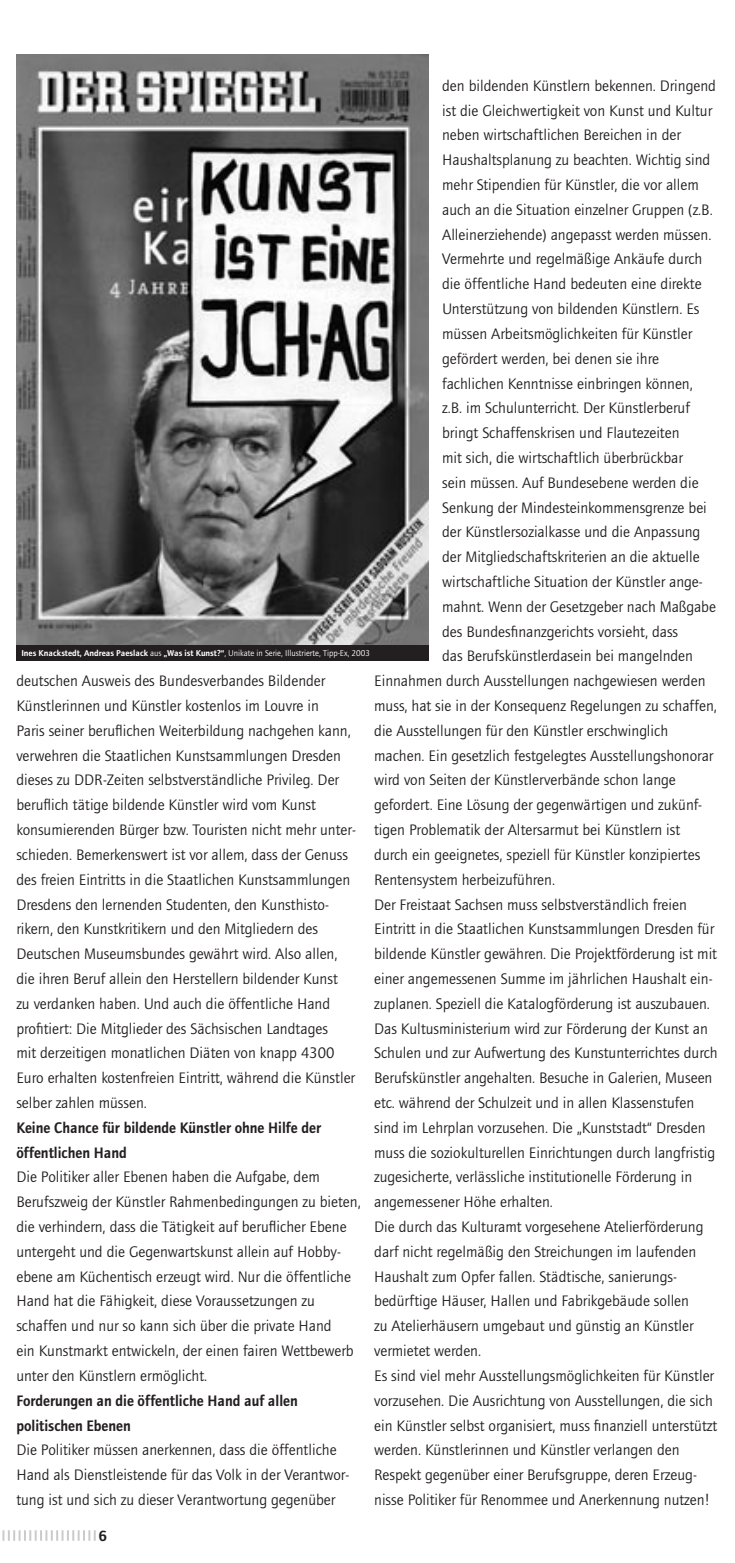
<style>
.page{position:relative;width:735px;height:1563px;background:#fff}
.page>*{position:absolute;margin:0;border:0;box-sizing:border-box;transform-origin:0 0}
.t1{font:15.75px/24.8px "Foundry Journal";color:#231f20}
.t2{font:600 15.75px/24.8px "Foundry Journal";color:#231f20;scale:.93 1}
.t3{font:600 15.22px "Foundry Journal";color:#231f20}
.t4{font:600 8.75px "Foundry Journal";color:#fff}
.s1{font-weight:400}
</style>
<div class="page">
<svg style="left:2px;top:1530px;width:94px;height:10px"></svg>
<img style="left:16px;top:55px;width:412px;height:590px">
<div style="left:16px;top:645px;width:412px;height:16px;background:#231f20"></div>
<p class="t1" style="left:442px;top:73px;width:275px">den bildenden Künstlern bekennen. Dringend</p>
<p class="t1" style="left:442px;top:98px;width:271px">ist die Gleichwertigkeit von Kunst und Kultur</p>
<p class="t1" style="left:442px;top:123px;width:240px">neben wirtschaftlichen Bereichen in der</p>
<p class="t1" style="left:442px;top:148px;width:269px">Haushaltsplanung zu beachten. Wichtig sind</p>
<p class="t1" style="left:442px;top:173px;width:258px">mehr Stipendien für Künstler, die vor allem</p>
<p class="t1" style="left:442px;top:197px;width:272px">auch an die Situation einzelner Gruppen (z.B.</p>
<p class="t1" style="left:442px;top:222px;width:270px">Alleinerziehende) angepasst werden müssen.</p>
<p class="t1" style="left:442px;top:247px;width:261px">Vermehrte und regelmäßige Ankäufe durch</p>
<p class="t1" style="left:442px;top:272px;width:261px">die öffentliche Hand bedeuten eine direkte</p>
<p class="t1" style="left:442px;top:297px;width:259px">Unterstützung von bildenden Künstlern. Es</p>
<p class="t1" style="left:442px;top:321px;width:251px">müssen Arbeitsmöglichkeiten für Künstler</p>
<p class="t1" style="left:442px;top:346px;width:218px">gefördert werden, bei denen sie ihre</p>
<p class="t1" style="left:442px;top:371px;width:252px">fachlichen Kenntnisse einbringen können,</p>
<p class="t1" style="left:442px;top:396px;width:249px">z.B. im Schulunterricht. Der Künstlerberuf</p>
<p class="t1" style="left:442px;top:421px;width:239px">bringt Schaffenskrisen und Flautezeiten</p>
<p class="t1" style="left:442px;top:445px;width:242px">mit sich, die wirtschaftlich überbrückbar</p>
<p class="t1" style="left:442px;top:470px;width:258px">sein müssen. Auf Bundesebene werden die</p>
<p class="t1" style="left:442px;top:495px;width:266px">Senkung der Mindesteinkommensgrenze bei</p>
<p class="t1" style="left:442px;top:520px;width:260px">der Künstlersozialkasse und die Anpassung</p>
<p class="t1" style="left:442px;top:545px;width:259px">der Mitgliedschaftskriterien an die aktuelle</p>
<p class="t1" style="left:442px;top:569px;width:262px">wirtschaftliche Situation der Künstler ange-</p>
<p class="t1" style="left:442px;top:594px;width:275px">mahnt. Wenn der Gesetzgeber nach Maßgabe</p>
<p class="t1" style="left:442px;top:619px;width:237px">des Bundesfinanzgerichts vorsieht, dass</p>
<p class="t1" style="left:442px;top:644px;width:252px">das Berufskünstlerdasein bei mangelnden</p>
<p class="t1" style="left:374px;top:669px;width:333px">Einnahmen durch Ausstellungen nachgewiesen werden</p>
<p class="t1" style="left:374px;top:693px;width:344px">muss, hat sie in der Konsequenz Regelungen zu schaffen,</p>
<p class="t1" style="left:374px;top:718px;width:295px">die Ausstellungen für den Künstler erschwinglich</p>
<p class="t1" style="left:374px;top:743px;width:340px">machen. Ein gesetzlich festgelegtes Ausstellungshonorar</p>
<p class="t1" style="left:374px;top:768px;width:303px">wird von Seiten der Künstlerverbände schon lange</p>
<p class="t1" style="left:374px;top:793px;width:329px">gefordert. Eine Lösung der gegenwärtigen und zukünf-</p>
<p class="t1" style="left:374px;top:818px;width:307px">tigen Problematik der Altersarmut bei Künstlern ist</p>
<p class="t1" style="left:374px;top:842px;width:327px">durch ein geeignetes, speziell für Künstler konzipiertes</p>
<p class="t1" style="left:374px;top:867px;width:182px">Rentensystem herbeizuführen.</p>
<p class="t1" style="left:374px;top:892px;width:314px">Der Freistaat Sachsen muss selbstverständlich freien</p>
<p class="t1" style="left:374px;top:917px;width:341px">Eintritt in die Staatlichen Kunstsammlungen Dresden für</p>
<p class="t1" style="left:374px;top:942px;width:344px">bildende Künstler gewähren. Die Projektförderung ist mit</p>
<p class="t1" style="left:374px;top:966px;width:340px">einer angemessenen Summe im jährlichen Haushalt ein-</p>
<p class="t1" style="left:374px;top:991px;width:337px">zuplanen. Speziell die Katalogförderung ist auszubauen.</p>
<p class="t1" style="left:374px;top:1016px;width:335px">Das Kultusministerium wird zur Förderung der Kunst an</p>
<p class="t1" style="left:374px;top:1041px;width:345px">Schulen und zur Aufwertung des Kunstunterrichtes durch</p>
<p class="t1" style="left:374px;top:1066px;width:339px">Berufskünstler angehalten. Besuche in Galerien, Museen</p>
<p class="t1" style="left:374px;top:1090px;width:321px">etc. während der Schulzeit und in allen Klassenstufen</p>
<p class="t1" style="left:374px;top:1115px;width:333px">sind im Lehrplan vorzusehen. Die „Kunststadt“ Dresden</p>
<p class="t1" style="left:374px;top:1140px;width:342px">muss die soziokulturellen Einrichtungen durch langfristig</p>
<p class="t1" style="left:374px;top:1165px;width:319px">zugesicherte, verlässliche institutionelle Förderung in</p>
<p class="t1" style="left:374px;top:1190px;width:180px">angemessener Höhe erhalten.</p>
<p class="t1" style="left:374px;top:1214px;width:330px">Die durch das Kulturamt vorgesehene Atelierförderung</p>
<p class="t1" style="left:374px;top:1239px;width:323px">darf nicht regelmäßig den Streichungen im laufenden</p>
<p class="t1" style="left:374px;top:1264px;width:304px">Haushalt zum Opfer fallen. Städtische, sanierungs-</p>
<p class="t1" style="left:374px;top:1289px;width:316px">bedürftige Häuser, Hallen und Fabrikgebäude sollen</p>
<p class="t1" style="left:374px;top:1314px;width:321px">zu Atelierhäusern umgebaut und günstig an Künstler</p>
<p class="t1" style="left:374px;top:1338px;width:108px">vermietet werden.</p>
<p class="t1" style="left:374px;top:1363px;width:341px">Es sind viel mehr Ausstellungsmöglichkeiten für Künstler</p>
<p class="t1" style="left:374px;top:1388px;width:340px">vorzusehen. Die Ausrichtung von Ausstellungen, die sich</p>
<p class="t1" style="left:374px;top:1413px;width:344px">ein Künstler selbst organisiert, muss finanziell unterstützt</p>
<p class="t1" style="left:374px;top:1438px;width:307px">werden. Künstlerinnen und Künstler verlangen den</p>
<p class="t1" style="left:374px;top:1462px;width:324px">Respekt gegenüber einer Berufsgruppe, deren Erzeug-</p>
<p class="t1" style="left:374px;top:1487px;width:337px">nisse Politiker für Renommee und Anerkennung nutzen!</p>
<p class="t4" style="left:21px;top:648px;width:350px">Ines Knackstedt, Andreas Paeslack <span class="s1">aus</span> „Was ist Kunst?“<span class="s1">, Unikate in Serie, Illustrierte, Tipp-Ex, 2003</span></p>
<p class="t1" style="left:16px;top:669px;width:341px">deutschen Ausweis des Bundesverbandes Bildender Künstlerinnen und Künstler kostenlos im Louvre in<br>Paris seiner beruflichen Weiterbildung nachgehen kann, verwehren die Staatlichen Kunstsammlungen Dresden dieses zu DDR-Zeiten selbstverständliche Privileg. Der beruflich tätige bildende Künstler wird vom Kunst konsumierenden Bürger bzw. Touristen nicht mehr unter&shy;schieden. Bemerkenswert ist vor allem, dass der Genuss des freien Eintritts in die Staatlichen Kunstsammlungen Dresdens den lernenden Studenten, den Kunsthisto&shy;rikern, den Kunstkritikern und den Mitgliedern des Deutschen Museumsbundes gewährt wird. Also allen, die ihren Beruf allein den Herstellern bildender Kunst<br>zu verdanken haben. Und auch die öffentliche Hand profitiert: Die Mitglieder des Sächsischen Landtages<br>mit derzeitigen monatlichen Diäten von knapp 4300<br>Euro erhalten kostenfreien Eintritt, während die Künstler selber zahlen müssen.</p>
<p class="t2" style="left:16px;top:1115px;width:329px">Keine Chance für bildende Künstler ohne Hilfe der öffentlichen Hand</p>
<p class="t1" style="left:16px;top:1165px;width:346px">Die Politiker aller Ebenen haben die Aufgabe, dem Berufszweig der Künstler Rahmenbedingungen zu bieten, die verhindern, dass die Tätigkeit auf beruflicher Ebene untergeht und die Gegenwartskunst allein auf Hobby&shy;ebene am Küchentisch erzeugt wird. Nur die öffentliche Hand hat die Fähigkeit, diese Voraussetzungen zu schaffen und nur so kann sich über die private Hand<br>ein Kunstmarkt entwickeln, der einen fairen Wettbewerb unter den Künstlern ermöglicht.</p>
<p class="t2" style="left:16px;top:1388px;width:304px">Forderungen an die öffentliche Hand auf allen politischen Ebenen</p>
<p class="t1" style="left:16px;top:1438px;width:334px">Die Politiker müssen anerkennen, dass die öffentliche<br>Hand als Dienstleistende für das Volk in der Verantwor&shy;tung ist und sich zu dieser Verantwortung gegenüber</p>
<p class="t3" style="left:98px;top:1526px;width:10px">6</p>
</div>
